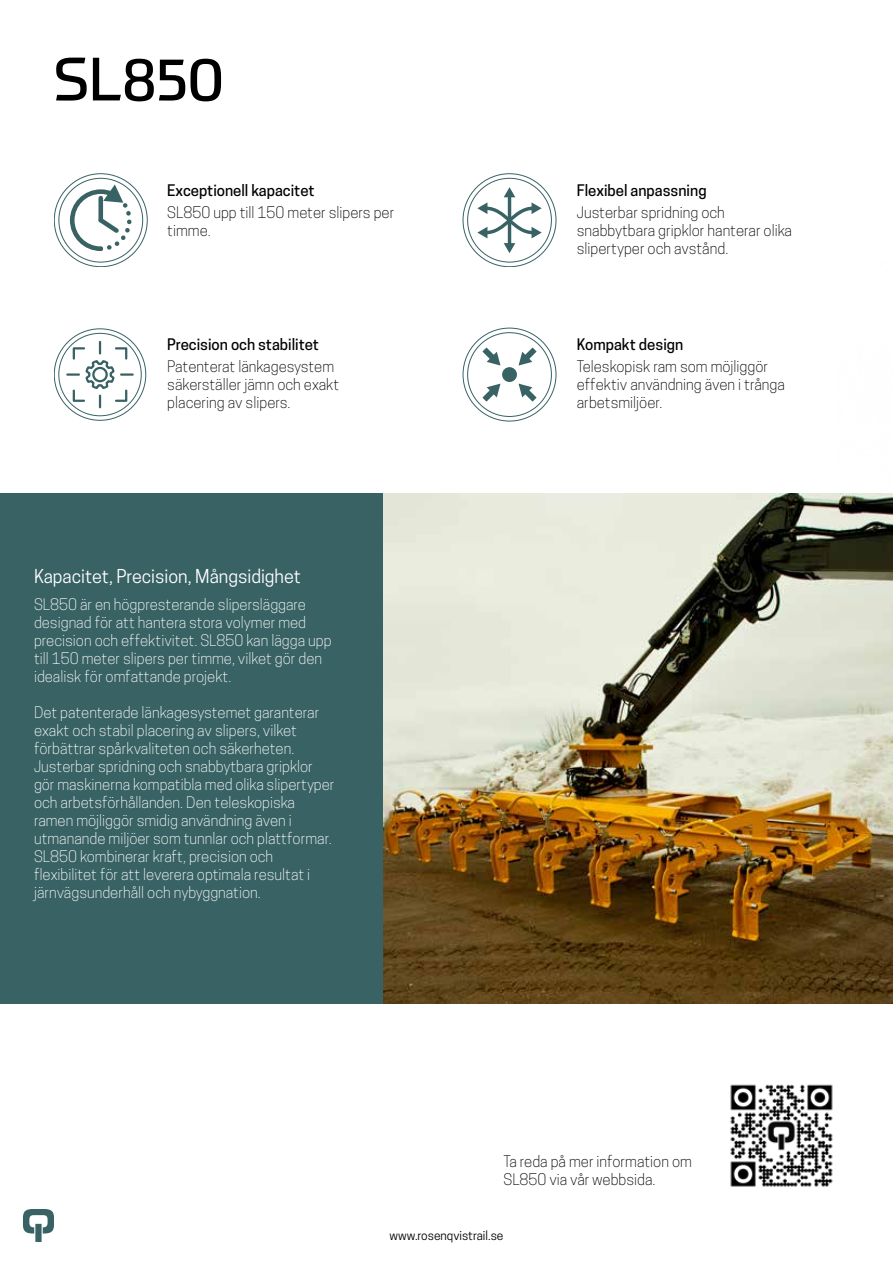
<style>
.page{position:relative;width:893px;height:1263px;background:#fff}
.page>*{position:absolute;margin:0;border:0;box-sizing:border-box;transform-origin:0 0}
.t1{font:60px "Prometo";color:#000}
.t2{font:18px "Cooper Hewitt";color:#fff}
.t3{font:300 15px/18px "Cooper Hewitt";color:#fff}
.t4{font:300 15px/18px "Cooper Hewitt";color:#000}
.t5{font:500 15px "Cooper Hewitt";color:#000}
.t6{font:12px "Cooper Hewitt";color:#000}
</style>
<div class="page">
<svg style="left:23px;top:1209px;width:31px;height:33px"></svg>
<img style="left:383px;top:493px;width:510px;height:510px">
<div style="left:0;top:493px;width:383px;height:510px;background:#396265"></div>
<svg style="left:54px;top:329px;width:92px;height:92px"></svg>
<svg style="left:463px;top:173px;width:93px;height:94px"></svg>
<svg style="left:54px;top:173px;width:94px;height:94px"></svg>
<svg style="left:463px;top:328px;width:93px;height:93px"></svg>
<div style="left:503px;top:368px;width:13px;height:13px;background:#396265;border-radius:50%"></div>
<div style="left:502px;top:367px;width:15px;height:15px;border:2px solid #396265;border-radius:50%"></div>
<img style="left:730px;top:1084px;width:103px;height:103px">
<h1 class="t1" style="left:54px;top:42px;width:171px">SL850</h1>
<p class="t5" style="left:167px;top:181px;width:149px">Exceptionell kapacitet</p>
<p class="t4" style="left:167px;top:203px;width:229px">SL850 upp till 150 meter slipers per timme.</p>
<p class="t5" style="left:167px;top:336px;width:153px">Precision och stabilitet</p>
<p class="t4" style="left:167px;top:358px;width:174px">Patenterat länkagesystem säkerställer jämn och exakt placering av slipers.</p>
<p class="t2" style="left:34px;top:566px;width:268px">Kapacitet, Precision, Mångsidighet</p>
<p class="t3" style="left:34px;top:595px;width:299px">SL850 är en högpresterande slipersläggare designad för att hantera stora volymer med precision och effektivitet. SL850 kan lägga upp till 150 meter slipers per timme, vilket gör den idealisk för omfattande projekt.</p>
<p class="t3" style="left:34px;top:703px;width:302px">Det patenterade länkagesystemet garanterar exakt och stabil placering av slipers, vilket förbättrar spårkvaliteten och säkerheten.<br>Justerbar spridning och snabbytbara gripklor gör maskinerna kompatibla med olika slipertyper och arbetsförhållanden. Den teleskopiska ramen möjliggör smidig användning även i utmanande miljöer som tunnlar och plattformar.<br>SL850 kombinerar kraft, precision och flexibilitet för att leverera optimala resultat i järnvägsunderhåll och nybyggnation.</p>
<p class="t5" style="left:577px;top:181px;width:131px">Flexibel anpassning</p>
<p class="t4" style="left:577px;top:203px;width:217px">Justerbar spridning och snabbytbara gripklor hanterar olika slipertyper och avstånd.</p>
<p class="t5" style="left:577px;top:336px;width:108px">Kompakt design</p>
<p class="t4" style="left:577px;top:358px;width:210px">Teleskopisk ram som möjliggör effektiv användning även i trånga arbetsmiljöer.</p>
<p class="t4" style="left:503px;top:1152px;width:190px">Ta reda på mer information om<br>SL850 via vår webbsida.</p>
<p class="t6" style="left:389px;top:1229px;width:116px">www.rosenqvistrail.se</p>
</div>
